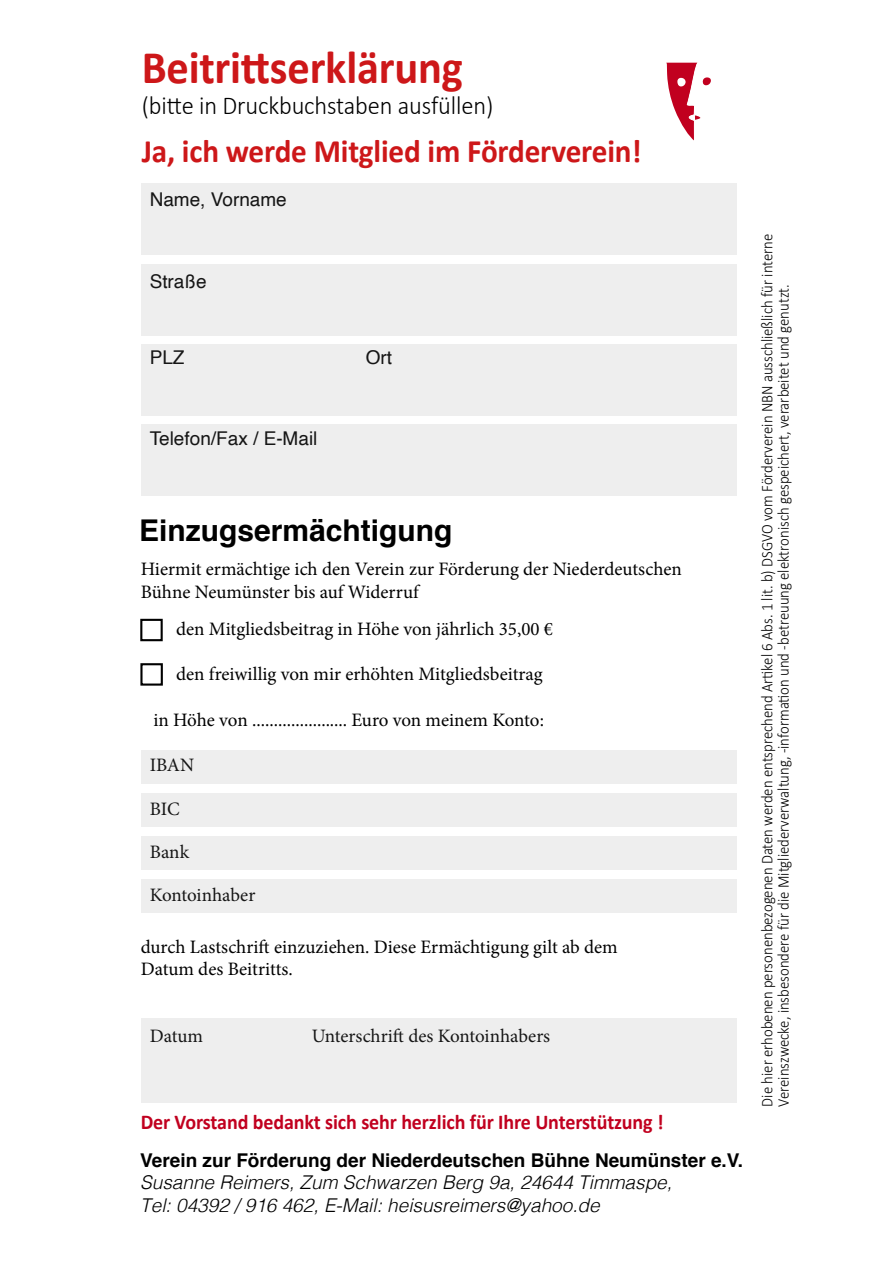
<style>
.page{position:relative;width:893px;height:1263px;background:#fff}
.page>*{position:absolute;margin:0;border:0;box-sizing:border-box;transform-origin:0 0}
.t1{font:700 46.8px "Calibri";letter-spacing:-.005em;color:#cd1719;scale:.95 1}
.t2{font:700 32.85px "Calibri";letter-spacing:-.005em;color:#cd1719;scale:.95 1}
.t3{font:700 30px "Helvetica";color:#000}
.t4{font:300 25.8px "Calibri";letter-spacing:-.005em;color:#000;scale:.95 1}
.t5{font:700 21.15px "Calibri";letter-spacing:-.005em;color:#c1001f;scale:.95 1}
.t6{font:19.05px/22.8px "Minion Pro";color:#000}
.t7{font:italic 300 19.05px/22.8px "Helvetica";color:#000}
.t8{font:700 19.05px "Helvetica";color:#000}
.t9{font:19.05px "Helvetica";color:#000}
.t10{font:300 16.35px/16.4px "Calibri";color:#000;scale:.9 1}
</style>
<div class="page">
<svg style="left:666px;top:62px;width:45px;height:79px"></svg>
<div style="left:140px;top:663px;width:23px;height:23px;border:2px solid #000"></div>
<div style="left:140px;top:619px;width:23px;height:22px;border:2px solid #000"></div>
<div style="left:142px;top:183px;width:595px;height:72px;background:#eee"></div>
<div style="left:142px;top:424px;width:595px;height:72px;background:#eee"></div>
<div style="left:142px;top:750px;width:595px;height:34px;background:#eee"></div>
<div style="left:142px;top:344px;width:595px;height:71px;background:#eee"></div>
<div style="left:142px;top:264px;width:595px;height:72px;background:#eee"></div>
<div style="left:142px;top:837px;width:595px;height:33px;background:#eee"></div>
<div style="left:142px;top:794px;width:595px;height:33px;background:#eee"></div>
<div style="left:142px;top:879px;width:595px;height:33px;background:#eee"></div>
<div style="left:142px;top:1019px;width:595px;height:84px;background:#eee"></div>
<h1 class="t1" style="left:142px;top:37px;width:340px">Beitrittserklärung</h1>
<h3 class="t4" style="left:142px;top:89px;width:372px">(bitte in Druckbuchstaben ausfüllen)</h3>
<h2 class="t2" style="left:142px;top:130px;width:528px">Ja, ich werde Mitglied im Förderverein!</h2>
<p class="t9" style="left:150px;top:185px;width:139px">Name, Vorname</p>
<p class="t9" style="left:150px;top:266px;width:58px">Straße</p>
<p class="t9" style="left:150px;top:342px;width:36px">PLZ</p>
<p class="t9" style="left:366px;top:342px;width:28px">Ort</p>
<p class="t9" style="left:150px;top:423px;width:169px">Telefon/Fax / E-Mail</p>
<h3 class="t3" style="left:139px;top:507px;width:315px">Einzugsermächtigung</h3>
<p class="t6" style="left:141px;top:557px;width:543px">Hiermit ermächtige ich den Verein zur Förderung der Niederdeutschen<br>Bühne Neumünster bis auf Widerruf</p>
<p class="t6" style="left:176px;top:617px;width:378px">den Mitgliedsbeitrag in Höhe von jährlich 35,00 €</p>
<p class="t6" style="left:176px;top:663px;width:368px">den freiwillig von mir erhöhten Mitgliedsbeitrag</p>
<p class="t6" style="left:153px;top:708px;width:392px">in Höhe von ...................... Euro von meinem Konto:</p>
<p class="t6" style="left:150px;top:754px;width:46px">IBAN</p>
<p class="t6" style="left:150px;top:797px;width:31px">BIC</p>
<p class="t6" style="left:150px;top:841px;width:41px">Bank</p>
<p class="t6" style="left:150px;top:883px;width:107px">Kontoinhaber</p>
<p class="t6" style="left:141px;top:935px;width:479px">durch Lastschrift einzuziehen. Diese Ermächtigung gilt ab dem<br>Datum des Beitritts.</p>
<p class="t6" style="left:150px;top:1024px;width:55px">Datum</p>
<p class="t6" style="left:312px;top:1024px;width:240px">Unterschrift des Kontoinhabers</p>
<p class="t5" style="left:141px;top:1108px;width:552px">Der Vorstand bedankt sich sehr herzlich für Ihre Unterstützung !</p>
<p class="t8" style="left:140px;top:1144px;width:604px">Verein zur Förderung der Niederdeutschen Bühne Neumünster e.V.</p>
<p class="t7" style="left:140px;top:1170px;width:533px">Susanne Reimers, Zum Schwarzen Berg 9a, 24644 Timmaspe,<br>Tel: 04392 / 916 462, E-Mail: heisusreimers@yahoo.de</p>
<p class="t10" style="left:758px;top:1106px;width:971px;rotate:-90deg">Die hier erhobenen personenbezogenen Daten werden entsprechend Artikel 6 Abs. 1 lit. b) DSGVO vom Förderverein NBN ausschließlich für interne<br>Vereinszwecke, insbesondere für die Mitgliederverwaltung, -information und -betreuung elektronisch gespeichert, verarbeitet und genutzt.</p>
</div>
